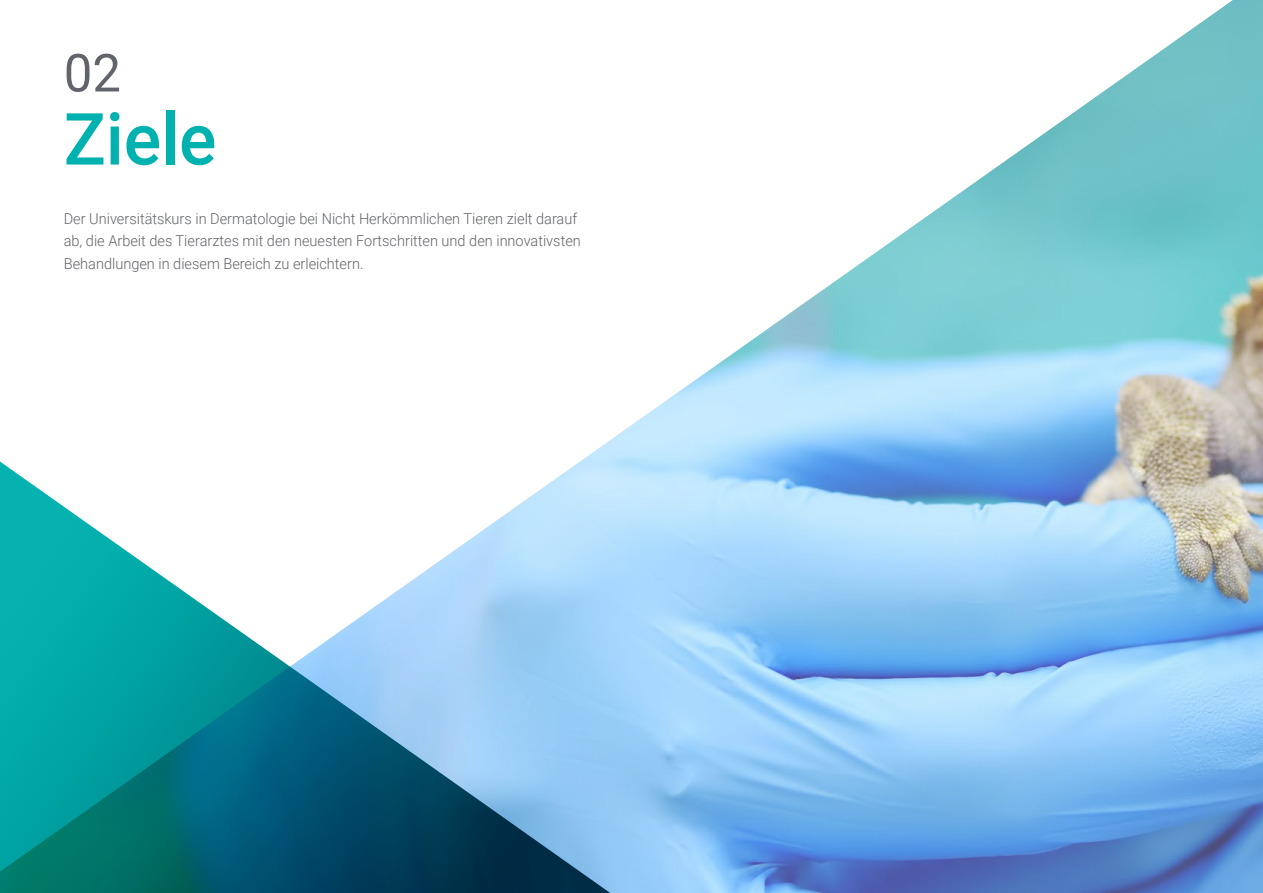
<style>
.page{position:relative;width:1263px;height:893px;background:#fff}
.page>*{position:absolute;margin:0;border:0;box-sizing:border-box;transform-origin:0 0}
.t1{font:500 72px "Roboto";color:#00b2af}
.t2{font:52.5px "Roboto";color:#61646a}
.t3{font:300 15px/22.5px "Roboto";color:#61646a}
</style>
<div class="page">
<img style="left:602px;top:0;width:661px;height:893px">
<svg style="left:0;top:446px;width:640px;height:447px"></svg>
<h2 class="t2" style="left:64px;top:36px;width:59px">02</h2>
<h1 class="t1" style="left:64px;top:89px;width:154px">Ziele</h1>
<p class="t3" style="left:64px;top:207px;width:519px">Der Universitätskurs in Dermatologie bei Nicht Herkömmlichen Tieren zielt darauf ab, die Arbeit des Tierarztes mit den neuesten Fortschritten und den innovativsten<br>Behandlungen in diesem Bereich zu erleichtern.</p>
</div>
